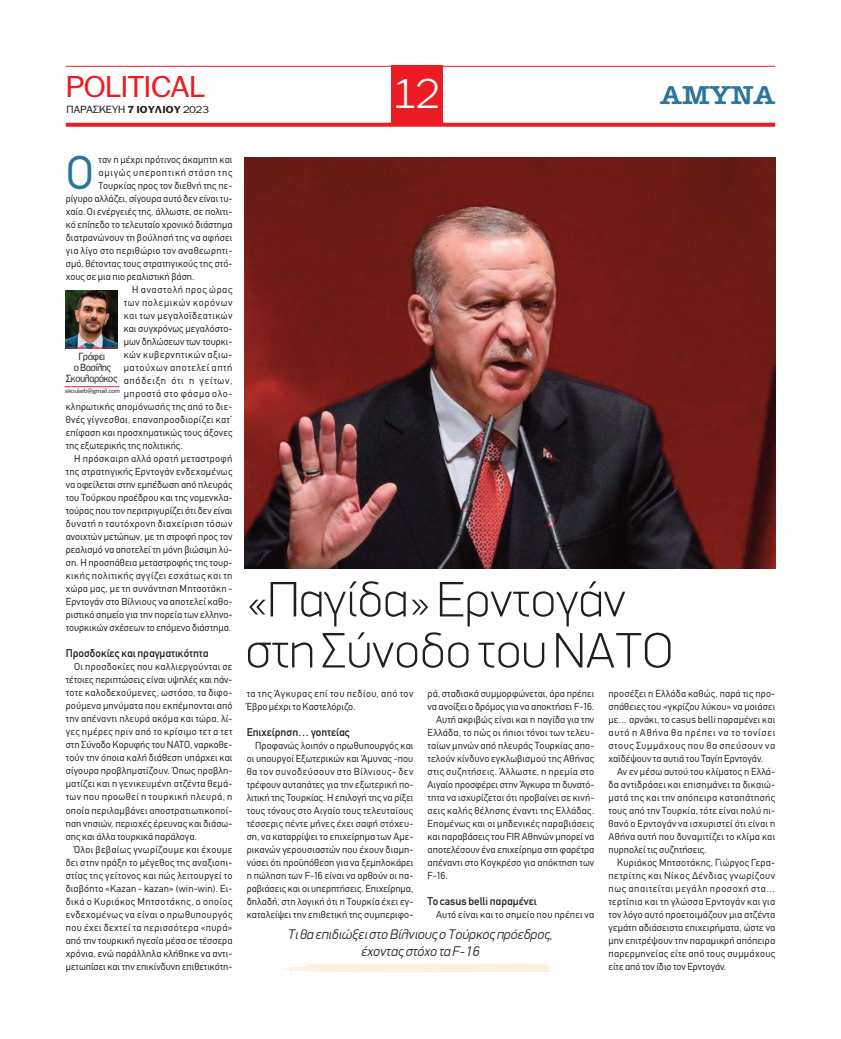
<style>
.page{position:relative;width:841px;height:1039px;background:#fff}
.page>*{position:absolute;margin:0;border:0;box-sizing:border-box;transform-origin:0 0}
.t1{font:100 50px/51px "PF Din Display";color:#231f20;scale:1.05 1}
.t2{font:46.5px "CF Din";color:#2a769b}
.t3{font:300 40px "PF Franklin Gothic";color:#fff}
.t4{font:29px "PF Franklin Gothic";color:#ed1c24;scale:1.1 1}
.t5{font:26px "American Type ITC Hel Dm Bd";color:#2a769b;scale:1.06 1}
.t6{font:italic 300 14px/17px "PF Din Display";color:#231f20;text-align:center}
.t7{font:11px "CF Din";color:#231f20}
.t8{font:10px/13px "CF Din";letter-spacing:.01em;color:#231f20;text-align:justify}
.t9{font:10px "CF Din";letter-spacing:.03em;color:#231f20}
.t10{font:10px "CF Din";letter-spacing:.035em;color:#231f20}
.t11{font:10px/13px "CF Din";letter-spacing:.05em;color:#231f20}
.t12{font:10px "CF Din";letter-spacing:.075em;color:#231f20}
.t13{font:10px "CF Din";letter-spacing:.06em;color:#231f20}
.t14{font:10px "CF Din";letter-spacing:.045em;color:#231f20}
.t15{font:10px "CF Din";letter-spacing:.04em;color:#231f20}
.t16{font:10px/11px "PF Franklin Gothic";color:#231f20;text-align:center;scale:.95 1}
.t17{font:10px "PF Franklin Gothic";color:#231f20;scale:1.1 1}
.t18{font:10px "CF Din";letter-spacing:.065em;color:#231f20}
.t19{font:10px "CF Din";letter-spacing:.055em;color:#231f20}
.t20{font:6px "PF Franklin Gothic";color:#231f20;scale:1.04 1}
.s1{font-weight:700;font-size:9.7px}
.s2{font-size:9.7px}
</style>
<div class="page">
<img style="left:244px;top:158px;width:530px;height:410px">
<svg style="left:292px;top:963px;width:261px;height:10px;fill:#fdf0e0"></svg>
<svg style="left:280px;top:967px;width:12px;height:4px"></svg>
<hr style="left:64px;top:386px;width:55px;height:1px;background:#ed1c24">
<img style="left:65px;top:291px;width:53px;height:56px">
<hr style="left:65px;top:347px;width:53px;height:1px;background:#ed1c24">
<hr style="left:66px;top:66px;width:708px;height:1px;background:#ed1c24">
<svg style="left:66px;top:123px;width:708px;height:4px;background:#ee2a32"></svg>
<div style="left:391px;top:66px;width:51px;height:60px;background:#ed1c24"></div>
<h3 class="t4" style="left:67px;top:70px;width:127px">ΡOLITICAL</h3>
<h3 class="t3" style="left:393px;top:71px;width:48px">12</h3>
<h3 class="t5" style="left:660px;top:86px;width:110px">AMYNA</h3>
<p class="t17" style="left:67px;top:104px;width:131px">ΠΑΡΑΣΚΕΥΗ <span class="s1">7 ΙΟΥΛΙΟΥ</span> <span class="s2">2023</span></p>
<h2 class="t2" style="left:66px;top:155px;width:30px">Ο</h2>
<p class="t8" style="left:98px;top:154px;width:135px">ταν η μέχρι πρότινος άκαμπτη και</p>
<p class="t12" style="left:98px;top:169px;width:135px">αμιγώς υπεροπτική στάση της</p>
<p class="t8" style="left:98px;top:180px;width:135px">Τουρκίας προς τον διεθνή της πε-</p>
<p class="t8" style="left:66px;top:193px;width:168px">ρίγυρο αλλάζει, σίγουρα αυτό δεν είναι τυ-</p>
<p class="t8" style="left:66px;top:206px;width:168px">χαίο. Οι ενέργειές της, άλλωστε, σε πολιτι-</p>
<p class="t8" style="left:66px;top:219px;width:168px">κό επίπεδο το τελευταίο χρονικό διάστημα</p>
<p class="t8" style="left:66px;top:232px;width:168px">διατρανώνουν τη βούλησή της να αφήσει</p>
<p class="t10" style="left:66px;top:247px;width:168px">για λίγο στο περιθώριο τον αναθεωρητι-</p>
<p class="t8" style="left:66px;top:258px;width:168px">σμό, θέτοντας τους στρατηγικούς της στό-</p>
<p class="t8" style="left:66px;top:271px;width:130px">χους σε μια πιο ρεαλιστική βάση.</p>
<p class="t13" style="left:132px;top:286px;width:102px">Η αναστολή προς ώρας</p>
<p class="t18" style="left:124px;top:299px;width:110px">των πολεμικών κορόνων</p>
<p class="t11" style="left:124px;top:310px;width:110px">και των μεγαλοϊδεατικών</p>
<p class="t8" style="left:124px;top:323px;width:110px">και συγχρόνως μεγαλόστο-</p>
<p class="t8" style="left:124px;top:336px;width:110px">μων δηλώσεων των τουρκι-</p>
<p class="t11" style="left:124px;top:349px;width:110px">κών κυβερνητικών αξιω-</p>
<p class="t13" style="left:124px;top:364px;width:110px">ματούχων αποτελεί απτή</p>
<p class="t12" style="left:124px;top:377px;width:110px">απόδειξη ότι η γείτων,</p>
<p class="t19" style="left:124px;top:390px;width:110px">μπροστά στο φάσμα ολο-</p>
<p class="t8" style="left:66px;top:401px;width:168px">κληρωτικής απομόνωσής της από το διε-</p>
<p class="t9" style="left:66px;top:416px;width:168px">θνές γίγνεσθαι, επαναπροσδιορίζει κατ’</p>
<p class="t8" style="left:66px;top:427px;width:168px">επίφαση και προσχηματικώς τους άξονες</p>
<p class="t8" style="left:66px;top:440px;width:118px">της εξωτερικής της πολιτικής.</p>
<p class="t10" style="left:74px;top:455px;width:160px">Η πρόσκαιρη αλλά ορατή μεταστροφή</p>
<p class="t9" style="left:66px;top:468px;width:168px">της στρατηγικής Ερντογάν ενδεχομένως</p>
<p class="t8" style="left:66px;top:479px;width:168px">να οφείλεται στην εμπέδωση από πλευράς</p>
<p class="t8" style="left:66px;top:492px;width:168px">του Τούρκου προέδρου και της νομενκλα-</p>
<p class="t8" style="left:66px;top:505px;width:168px">τούρας που τον περιτριγυρίζει ότι δεν είναι</p>
<p class="t15" style="left:66px;top:520px;width:168px">δυνατή η ταυτόχρονη διαχείριση τόσων</p>
<p class="t8" style="left:66px;top:531px;width:168px">ανοιχτών μετώπων, με τη στροφή προς τον</p>
<p class="t8" style="left:66px;top:544px;width:168px">ρεαλισμό να αποτελεί τη μόνη βιώσιμη λύ-</p>
<p class="t8" style="left:66px;top:557px;width:168px">ση. Η προσπάθεια μεταστροφής της τουρ-</p>
<p class="t14" style="left:66px;top:572px;width:168px">κικής πολιτικής αγγίζει εσχάτως και τη</p>
<p class="t8" style="left:66px;top:583px;width:168px">χώρα μας, με τη συνάντηση Μητσοτάκη -</p>
<p class="t8" style="left:66px;top:596px;width:168px">Ερντογάν στο Βίλνιους να αποτελεί καθο-</p>
<p class="t8" style="left:66px;top:609px;width:168px">ριστικό σημείο για την πορεία των ελληνο-</p>
<p class="t8" style="left:66px;top:622px;width:167px">τουρκικών σχέσεων το επόμενο διάστημα.</p>
<p class="t7" style="left:66px;top:649px;width:144px">Προσδοκίες και πραγματικότητα</p>
<p class="t8" style="left:66px;top:661px;width:168px;text-indent:9px">Οι προσδοκίες που καλλιεργούνται σε τέτοιες περιπτώσεις είναι υψηλές και πάν&shy;τοτε καλοδεχούμενες, ωστόσο, τα διφο&shy;ρούμενα μηνύματα που εκπέμπονται από την απέναντι πλευρά ακόμα και τώρα, λί&shy;γες ημέρες πριν από το κρίσιμο τετ α τετ στη Σύνοδο Κορυφής του ΝΑΤΟ, ναρκοθε&shy;τούν την όποια καλή διάθεση υπάρχει και σίγουρα προβληματίζουν. Όπως προβλη&shy;ματίζει και η γενικευμένη ατζέντα θεμά&shy;των που προωθεί η τουρκική πλευρά, η οποία περιλαμβάνει αποστρατιωτικοποί&shy;ηση νησιών, περιοχές έρευνας και διάσω&shy;σης και άλλα τουρκικά παράλογα.</p>
<p class="t8" style="left:66px;top:843px;width:168px;text-indent:9px">Όλοι βεβαίως γνωρίζουμε και έχουμε δει στην πράξη το μέγεθος της αναξιοπι&shy;στίας της γείτονος και πώς λειτουργεί το διαβόητο «Kazan - kazan» (win-win). Ει&shy;δικά ο Κυριάκος Μητσοτάκης, ο οποίος ενδεχομένως να είναι ο πρωθυπουργός που έχει δεχτεί τα περισσότερα «πυρά» από την τουρκική ηγεσία μέσα σε τέσσερα χρόνια, ενώ παράλληλα κλήθηκε να αντι&shy;μετωπίσει και την επικίνδυνη επιθετικότη-</p>
<p class="t16" style="left:66px;top:351px;width:56px">Γράφει oBασίλης<br>Σκουλαράκος</p>
<p class="t20" style="left:65px;top:387px;width:54px">skoularb@gmail.com</p>
<h1 class="t1" style="left:245px;top:579px;width:408px">«Παγίδα» Ερντογάν στη Σύνοδο του ΝΑΤΟ</h1>
<p class="t11" style="left:246px;top:688px;width:168px">τα της Άγκυρας επί του πεδίου, από τον<br>Έβρο μέχρι το Καστελόριζο.</p>
<p class="t7" style="left:246px;top:728px;width:105px">Επιχείρηση… γοητείας</p>
<p class="t8" style="left:246px;top:740px;width:168px;text-indent:9px">Προφανώς λοιπόν ο πρωθυπουργός και οι υπουργοί Εξωτερικών και Άμυνας -που θα τον συνοδεύσουν στο Βίλνιους- δεν τρέφουν αυταπάτες για την εξωτερική πο&shy;λιτική της Τουρκίας. Η επιλογή της να ρίξει τους τόνους στο Αιγαίο τους τελευταίους τέσσερις πέντε μήνες έχει σαφή στόχευ&shy;ση, να καταρρίψει το επιχείρημα των Αμε&shy;ρικανών γερουσιαστών που έχουν διαμη&shy;νύσει ότι προϋπόθεση για να ξεμπλοκάρει η πώληση των F-16 είναι να αρθούν οι πα&shy;ραβιάσεις και οι υπερπτήσεις. Επιχείρημα, δηλαδή, στη λογική ότι η Τουρκία έχει εγ&shy;καταλείψει την επιθετική της συμπεριφο-</p>
<p class="t8" style="left:427px;top:688px;width:168px">ρά, σταδιακά συμμορφώνεται, άρα πρέπει</p>
<p class="t8" style="left:427px;top:701px;width:168px">να ανοίξει ο δρόμος για να αποκτήσει F-16.</p>
<p class="t8" style="left:436px;top:714px;width:160px">Αυτή ακριβώς είναι και η παγίδα για την</p>
<p class="t8" style="left:427px;top:727px;width:168px">Ελλάδα, το πώς οι ήπιοι τόνοι των τελευ-</p>
<p class="t8" style="left:427px;top:740px;width:168px">ταίων μηνών από πλευράς Τουρκίας απο-</p>
<p class="t8" style="left:427px;top:753px;width:168px">τελούν κίνδυνο εγκλωβισμού της Αθήνας</p>
<p class="t10" style="left:427px;top:767px;width:168px">στις συζητήσεις. Άλλωστε, η ηρεμία στο</p>
<p class="t8" style="left:427px;top:779px;width:168px">Αιγαίο προσφέρει στην Άγκυρα τη δυνατό-</p>
<p class="t8" style="left:427px;top:792px;width:168px">τητα να ισχυρίζεται ότι προβαίνει σε κινή-</p>
<p class="t9" style="left:427px;top:806px;width:168px">σεις καλής θέλησης έναντι της Ελλάδας.</p>
<p class="t8" style="left:427px;top:818px;width:168px">Επομένως και οι μηδενικές παραβιάσεις</p>
<p class="t8" style="left:427px;top:831px;width:168px">και παραβάσεις του FIR Αθηνών μπορεί να</p>
<p class="t8" style="left:427px;top:844px;width:168px">αποτελέσουν ένα επιχείρημα στη φαρέτρα</p>
<p class="t8" style="left:427px;top:857px;width:168px">απέναντι στο Κογκρέσο για απόκτηση των</p>
<p class="t8" style="left:427px;top:870px;width:22px">F-16.</p>
<p class="t7" style="left:427px;top:897px;width:111px">Το casus belli παραμένει</p>
<p class="t8" style="left:436px;top:909px;width:160px">Αυτό είναι και το σημείο που πρέπει να</p>
<h3 class="t6" style="left:288px;top:926px;width:266px">Τι θα επιδιώξει στο Βίλνιους ο Τούρκος πρόεδρος, έχοντας στόχο τα F-16</h3>
<p class="t8" style="left:608px;top:688px;width:168px">προσέξει η Ελλάδα καθώς, παρά τις προ&shy;σπάθειες του «γκρίζου λύκου» να μοιάσει με… αρνάκι, το casus belli παραμένει και αυτό η Αθήνα θα πρέπει να το τονίσει στους Συμμάχους που θα σπεύσουν να χαϊδέψουν τα αυτιά του Ταγίπ Ερντογάν.</p>
<p class="t8" style="left:608px;top:766px;width:168px;text-indent:9px">Αν εν μέσω αυτού του κλίματος η Ελλά&shy;δα αντιδράσει και επισημάνει τα δικαιώ&shy;ματά της και την απόπειρα καταπάτησής τους από την Τουρκία, τότε είναι πολύ πι&shy;θανό ο Ερντογάν να ισχυριστεί ότι είναι η Αθήνα αυτή που δυναμιτίζει το κλίμα και πυρπολεί τις συζητήσεις.</p>
<p class="t8" style="left:608px;top:857px;width:168px;text-indent:9px">Κυριάκος Μητσοτάκης, Γιώργος Γερα&shy;πετρίτης και Νίκος Δένδιας γνωρίζουν πως απαιτείται μεγάλη προσοχή στα… τερτίπια και τη γλώσσα Ερντογάν και για τον λόγο αυτό προετοιμάζουν μια ατζέντα γεμάτη αδιάσειστα επιχειρήματα, ώστε να μην επιτρέψουν την παραμικρή απόπειρα παρερμηνείας είτε από τους συμμάχους είτε από τον ίδιο τον Ερντογάν.</p>
</div>
